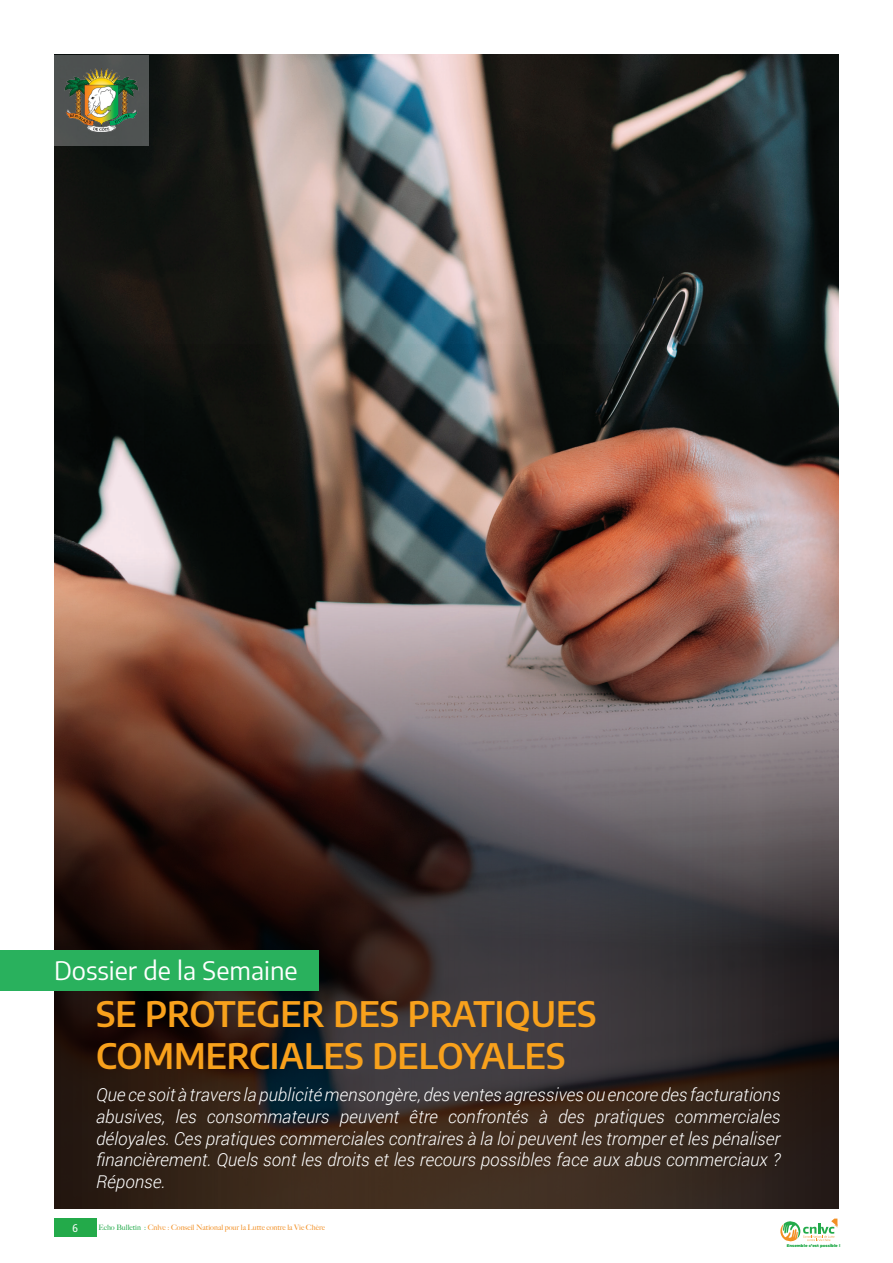
<style>
.page{position:relative;width:893px;height:1263px;background:#fff}
.page>*{position:absolute;margin:0;border:0;box-sizing:border-box;transform-origin:0 0}
.t1{font:600 34.5px/41.4px "Encode Sans";color:#f8a11c}
.t2{font:25.5px "Encode Sans";color:#fff}
.t3{font:italic 300 18px/21.6px "Roboto";color:#fff;text-align:justify}
.t4{font:500 10.5px "Encode Sans Compressed";color:#fff}
.t5{font:500 7.5px "Big Caslon";color:#f28f23}
.t6{font:900 3.9px "Montserrat";color:#23aa4a}
.s1{color:#23aa4a}
</style>
<div class="page">
<div style="left:54px;top:1218px;width:42px;height:19px;background:#23aa4a"></div>
<svg style="left:780px;top:1218px;width:57px;height:24px"></svg>
<img style="left:54px;top:54px;width:785px;height:290px">
<img style="left:54px;top:344px;width:785px;height:864px">
<div style="left:54px;top:55px;width:95px;height:91px;background:#4f5252"></div>
<img style="left:65px;top:69px;width:73px;height:63px">
<div style="left:0;top:950px;width:319px;height:41px;background:#29b15d"></div>
<h2 class="t2" style="left:54px;top:952px;width:245px">Dossier de la Semaine</h2>
<h1 class="t1" style="left:96px;top:992px;width:502px">SE PROTEGER DES PRATIQUES<br>COMMERCIALES DELOYALES</h1>
<p class="t3" style="left:96px;top:1083px;width:686px">Que ce soit à travers la publicité mensongère, des ventes agressives ou encore des facturations abusives, les consommateurs peuvent être confrontés à des pratiques commerciales déloyales. Ces pratiques commerciales contraires à la loi peuvent les tromper et les pénaliser financièrement. Quels sont les droits et les recours possibles face aux abus commerciaux ?<br>Réponse.</p>
<p class="t4" style="left:72px;top:1221px;width:7px">6</p>
<p class="t5" style="left:98px;top:1221px;width:228px"><span class="s1">Echo Bulletin :</span> Cnlvc : Conseil National pour la Lutte contre la Vie Chère</p>
<p class="t6" style="left:787px;top:1243px;width:55px">Ensemble c’est possible !</p>
</div>
